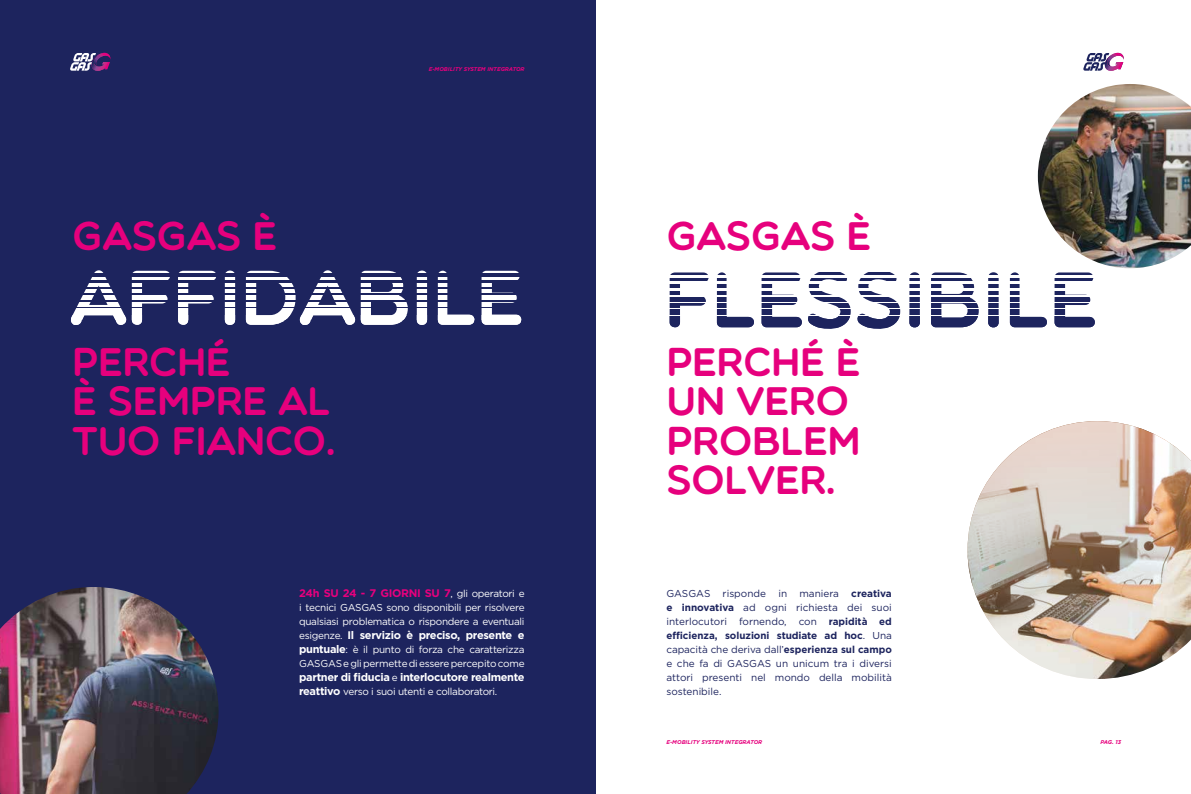
<style>
.page{position:relative;width:1191px;height:794px;background:#fff}
.page>*{position:absolute;margin:0;border:0;box-sizing:border-box;transform-origin:0 0}
.t1{font:40.2px/39.3px "Multicolore";letter-spacing:-.01em;color:#e6007d}
.t2{font:700 11px "Gotham";letter-spacing:-.03em;color:#fff}
.t3{font:700 11px "Gotham";letter-spacing:-.03em;color:#e6007d}
.t4{font:10px/14px "Gotham";color:#1d245e;text-align:justify}
.t5{font:10px/14px "Gotham";letter-spacing:-.03em;color:#fff}
.t6{font:italic 700 5.5px "Gotham";color:#e6007d}
.s1{font-weight:400;font-size:10px;color:#fff}
.s2{font-weight:400;font-size:10px}
.s3{font-weight:700;font-size:11px}
.s4{font-weight:700}
</style>
<div class="page">
<div style="left:0;top:0;width:595px;height:794px;background:#1d245e"></div>
<svg style="left:71px;top:320px;width:451px;height:1px"></svg>
<svg style="left:71px;top:321px;width:450px;height:4px"></svg>
<svg style="left:71px;top:315px;width:451px;height:5px;fill:#fff"></svg>
<svg style="left:73px;top:308px;width:419px;height:5px"></svg>
<svg style="left:77px;top:302px;width:438px;height:5px"></svg>
<svg style="left:80px;top:296px;width:437px;height:4px;fill:#fff"></svg>
<svg style="left:84px;top:289px;width:430px;height:4px"></svg>
<hr style="left:70px;top:283px;width:453px;height:3px;background:#fff">
<hr style="left:70px;top:277px;width:453px;height:2px;background:#fff">
<hr style="left:70px;top:270px;width:453px;height:3px;background:#fff">
<svg style="left:70px;top:53px;width:40px;height:18px"></svg>
<svg style="left:1083px;top:53px;width:41px;height:18px"></svg>
<img style="left:0;top:587px;width:219px;height:207px">
<svg style="left:669px;top:274px;width:424px;height:36px"></svg>
<svg style="left:669px;top:322px;width:426px;height:6px;fill:#1d245e"></svg>
<svg style="left:669px;top:316px;width:426px;height:6px;fill:#1d245e"></svg>
<svg style="left:669px;top:310px;width:397px;height:5px"></svg>
<svg style="left:669px;top:303px;width:424px;height:5px"></svg>
<svg style="left:669px;top:297px;width:424px;height:4px;fill:#1d245e"></svg>
<hr style="left:669px;top:291px;width:428px;height:3px;background:#1d245e">
<svg style="left:669px;top:284px;width:424px;height:4px"></svg>
<hr style="left:669px;top:278px;width:428px;height:3px;background:#1d245e">
<hr style="left:669px;top:272px;width:428px;height:2px;background:#1d245e">
<img style="left:967px;top:421px;width:224px;height:258px">
<img style="left:1037px;top:84px;width:154px;height:184px">
<img style="left:1069px;top:91px;width:122px;height:153px">
<h1 class="t1" style="left:72px;top:215px;width:206px">GASGAS È</h1>
<h1 class="t1" style="left:72px;top:341px;width:264px">PERCHÉ<br>È SEMPRE AL<br>TUO FIANCO.</h1>
<p class="t6" style="left:429px;top:65px;width:97px">E-MOBILITY SYSTEM INTEGRATOR</p>
<p class="t3" style="left:299px;top:586px;width:227px">24h SU 24 - 7 GIORNI SU 7<span class="s1">, gli operatori e</span></p>
<p class="t5" style="left:299px;top:600px;width:227px">i tecnici GASGAS sono disponibili per risolvere qualsiasi problematica o rispondere a eventuali</p>
<p class="t2" style="left:299px;top:628px;width:227px"><span class="s2">esigenze.</span> Il servizio è preciso, presente e</p>
<p class="t5" style="left:299px;top:642px;width:227px"><span class="s3">puntuale</span>: è il punto di forza che caratterizza<br>GASGAS e gli permette di essere percepito come</p>
<p class="t2" style="left:299px;top:670px;width:227px">partner di fiducia <span class="s2">e</span> interlocutore realmente</p>
<p class="t5" style="left:299px;top:684px;width:200px"><span class="s3">reattivo</span> verso i suoi utenti e collaboratori.</p>
<h1 class="t1" style="left:666px;top:215px;width:206px">GASGAS È</h1>
<h1 class="t1" style="left:666px;top:341px;width:196px">PERCHÉ È<br>UN VERO<br>PROBLEM<br>SOLVER.</h1>
<p class="t4" style="left:666px;top:586px;width:227px">GASGAS risponde in maniera <span class="s4">creativa e innovativa</span> ad ogni richiesta dei suoi interlocutori fornendo, con <span class="s4">rapidità ed efficienza, soluzioni studiate ad hoc</span>. Una capacità che deriva dall’<span class="s4">esperienza sul campo </span>e che fa di GASGAS un unicum tra i diversi attori presenti nel mondo della mobilità sostenibile.</p>
<p class="t6" style="left:666px;top:738px;width:97px">E-MOBILITY SYSTEM INTEGRATOR</p>
<p class="t6" style="left:1100px;top:738px;width:22px">PAG. 13</p>
</div>
